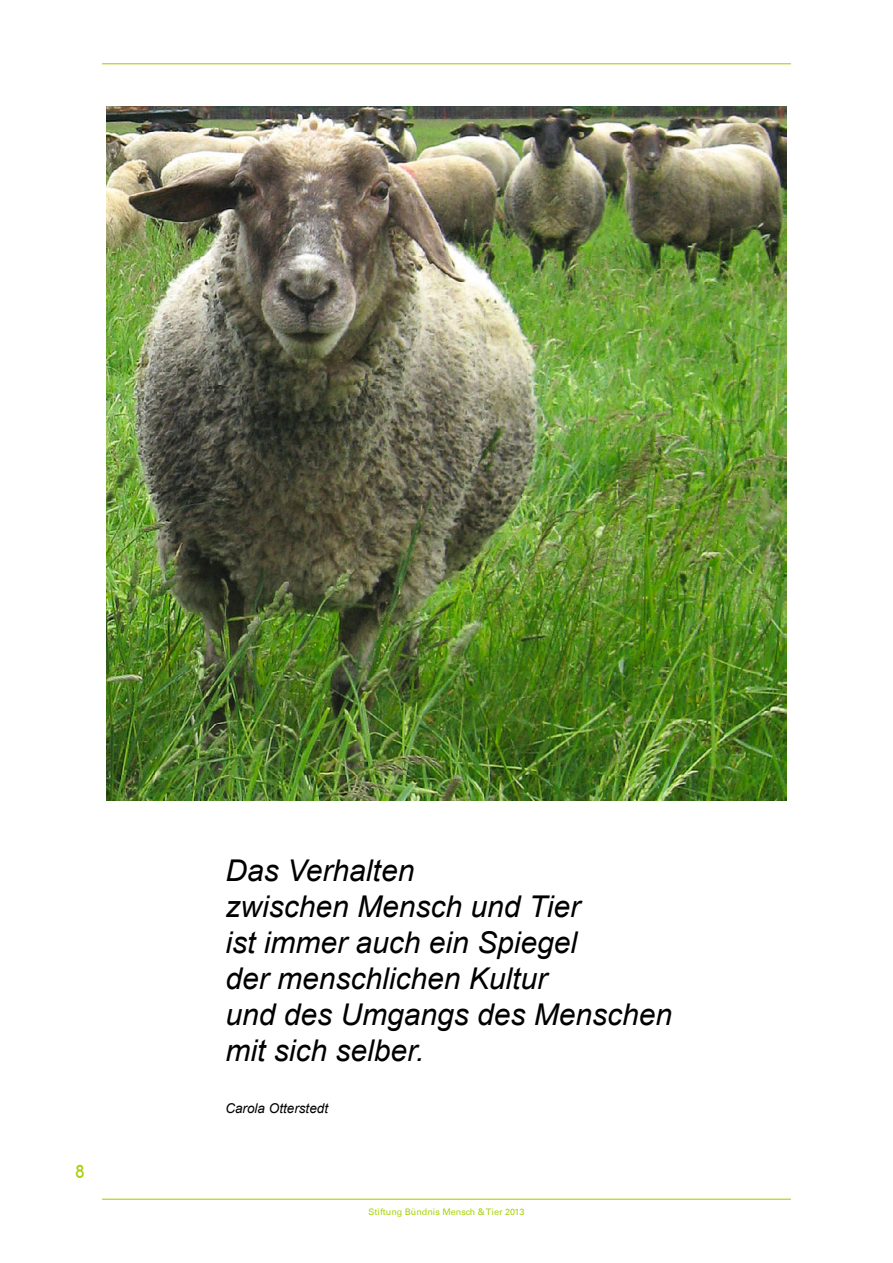
<style>
.page{position:relative;width:893px;height:1263px;background:#fff}
.page>*{position:absolute;margin:0;border:0;box-sizing:border-box;transform-origin:0 0}
.P__Fließtext{font:italic 30px "Arial";color:#000}
.t1{font:500 18px "Avant Garde IT Cby BT";color:#aad20c}
.P__Fließtext-2{font:italic 13.5px "Arial";color:#000}
.t2{font:9px "Univers";color:#aad20c}
</style>
<div class="page">
<hr style="left:102px;top:63px;width:689px;height:1px;background:#aad20c">
<hr style="left:102px;top:1198px;width:689px;height:2px;background:#aad20c">
<img style="left:106px;top:106px;width:681px;height:694px">
<p class="t1" style="left:75px;top:1160px;width:12px">8</p>
<p class="P__Fließtext" style="left:225px;top:851px;width:190px">Das Verhalten</p>
<p class="P__Fließtext" style="left:225px;top:887px;width:356px">zwischen Mensch und Tier</p>
<p class="P__Fließtext" style="left:225px;top:923px;width:353px">ist immer auch ein Spiegel</p>
<p class="P__Fließtext" style="left:225px;top:959px;width:323px">der menschlichen Kultur</p>
<p class="P__Fließtext" style="left:225px;top:995px;width:448px">und des Umgangs des Menschen</p>
<p class="P__Fließtext" style="left:225px;top:1031px;width:200px">mit sich selber.</p>
<p class="P__Fließtext-2" style="left:225px;top:1100px;width:104px">Carola Otterstedt</p>
<p class="t2" style="left:369px;top:1206px;width:157px">Stiftung Bündnis Mensch &amp; Tier 2013</p>
</div>
